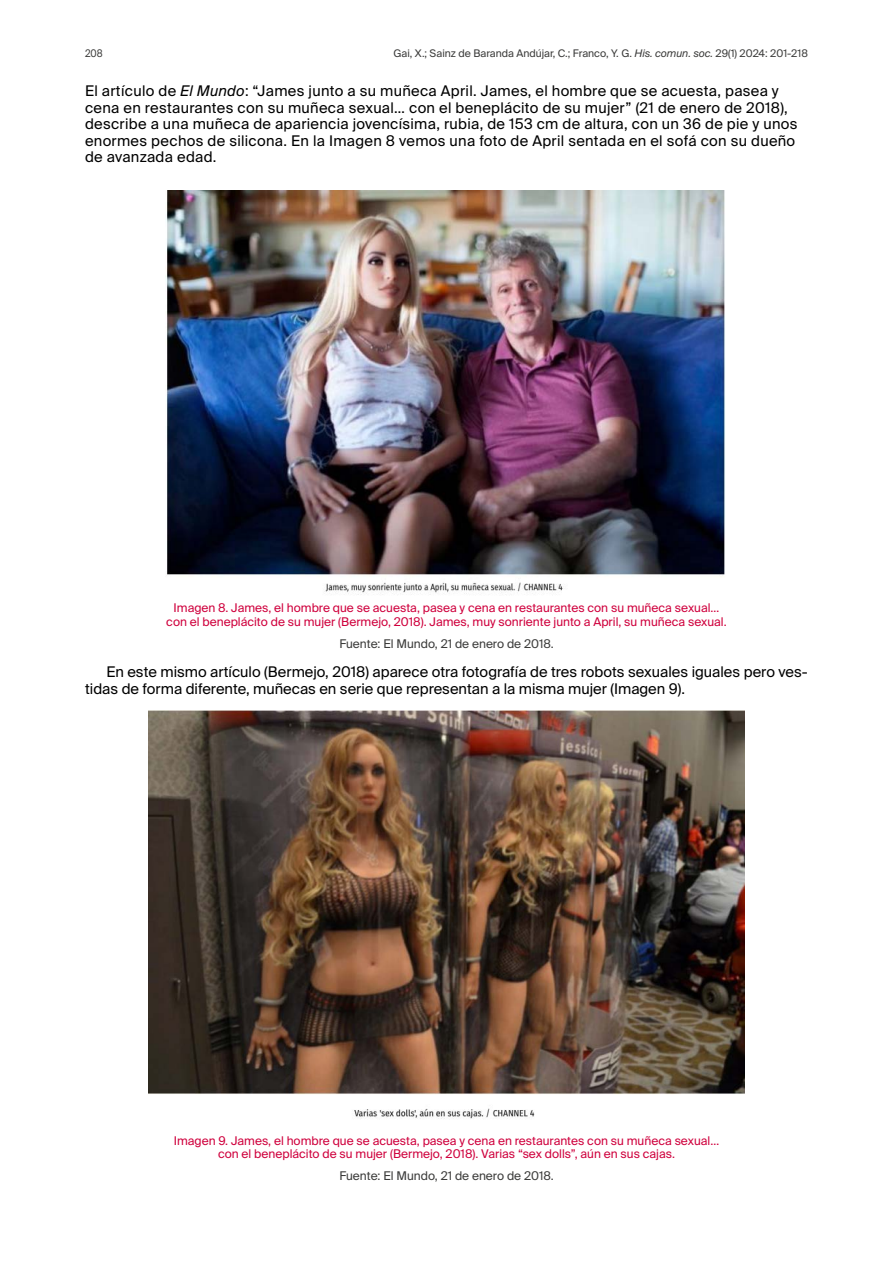
<style>
.page{position:relative;width:893px;height:1263px;background:#fff}
.page>*{position:absolute;margin:0;border:0;box-sizing:border-box;transform-origin:0 0}
.t1{font:14.7px/16.5px "Suisse Intl";letter-spacing:.02em;color:#000}
.t2{font:14.7px/16.5px "Suisse Intl";color:#000}
.t3{font:12px/13.5px "Suisse Intl";color:#cf003d;text-align:center}
.t4{font:12px "Suisse Intl";color:#3c3c3b}
.t5{font:10.5px "Suisse Intl";color:#3c3c3b}
.t6{font:10.5px "Suisse Intl";color:#3c3c3b;scale:.9 1}
.s1{font-style:italic}
</style>
<div class="page">
<img style="left:165px;top:191px;width:560px;height:404px">
<img style="left:149px;top:710px;width:595px;height:409px">
<p class="t6" style="left:85px;top:47px;width:21px">208</p>
<p class="t5" style="left:393px;top:47px;width:416px">Gai, X.; Sainz de Baranda Andújar, C.; Franco, Y. G. <span class="s1">His. comun. soc.</span> 29(1) 2024: 201-218</p>
<p class="t1" style="left:85px;top:83px;width:714px">El artículo de <span class="s1">El Mundo</span>: “James junto a su muñeca April. James, el hombre que se acuesta, pasea y cena en restaurantes con su muñeca sexual… con el beneplácito de su mujer” (21 de enero de 2018), describe a una muñeca de apariencia jovencísima, rubia, de 153 cm de altura, con un 36 de pie y unos enormes pechos de silicona. En la Imagen 8 vemos una foto de April sentada en el sofá con su dueño de avanzada edad.</p>
<p class="t3" style="left:166px;top:601px;width:562px">Imagen 8. James, el hombre que se acuesta, pasea y cena en restaurantes con su muñeca sexual… con el beneplácito de su mujer (Bermejo, 2018). James, muy sonriente junto a April, su muñeca sexual.</p>
<p class="t4" style="left:339px;top:637px;width:216px">Fuente: El Mundo, 21 de enero de 2018.</p>
<p class="t2" style="left:85px;top:664px;width:724px;text-indent:21px">En este mismo artículo (Bermejo, 2018) aparece otra fotografía de tres robots sexuales iguales pero ves&shy;tidas de forma diferente, muñecas en serie que representan a la misma mujer (Imagen 9).</p>
<p class="t3" style="left:174px;top:1134px;width:547px">Imagen 9. James, el hombre que se acuesta, pasea y cena en restaurantes con su muñeca sexual… con el beneplácito de su mujer (Bermejo, 2018). Varias “sex dolls”, aún en sus cajas.</p>
<p class="t4" style="left:339px;top:1169px;width:216px">Fuente: El Mundo, 21 de enero de 2018.</p>
</div>
